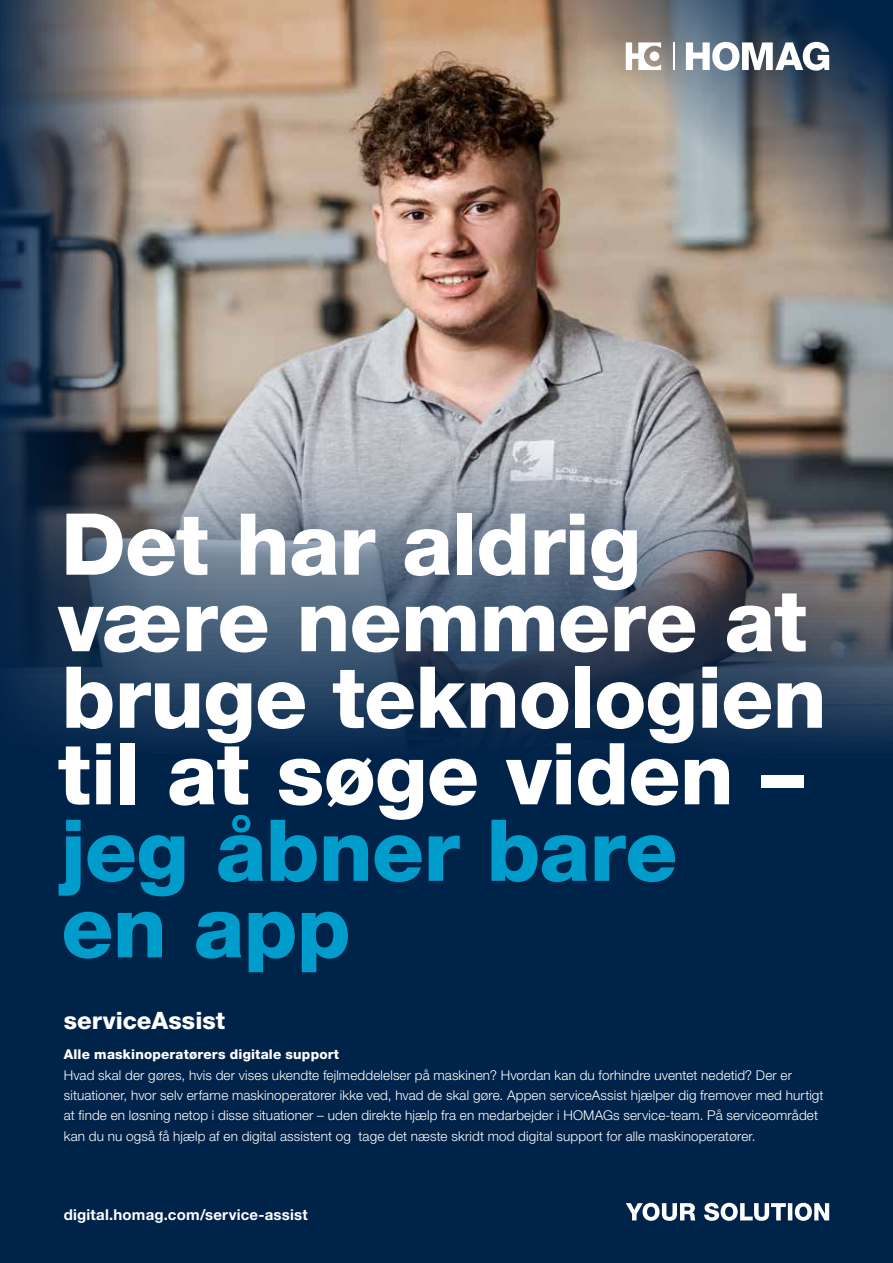
<style>
.page{position:relative;width:893px;height:1263px;background:#00234a}
.page>*{position:absolute;margin:0;border:0;box-sizing:border-box;transform-origin:0 0}
.t1{font:800 85.5px/76.5px "Helvetica Neue LTW1 G";letter-spacing:-.01em;color:#fff}
.t2{font:800 85.5px/76.5px "Helvetica Neue LTW1 G";letter-spacing:-.01em;color:#009dcc}
.t3{font:800 24px "Helvetica Neue LTW1 G";color:#fff}
.t4{font:700 15px "Helvetica Neue LTW1 G";letter-spacing:.015em;color:#fff}
.t5{font:300 13.5px/20.4px "Helvetica Neue LTW1 G";letter-spacing:.01em;color:#fff}
.t6{font:800 13.5px "Helvetica Neue LTW1 G";letter-spacing:.015em;color:#fff}
</style>
<div class="page">
<img style="left:0;top:0;width:893px;height:423px">
<svg style="left:0;top:423px;width:893px;height:319px;background:#516072"></svg>
<img style="left:353px;top:0;width:540px;height:417px">
<svg style="left:626px;top:1203px;width:203px;height:18px"></svg>
<svg style="left:686px;top:42px;width:143px;height:29px;background:#afb7bf"></svg>
<svg style="left:626px;top:42px;width:35px;height:28px"></svg>
<hr style="left:672px;top:42px;width:2px;height:28px;background:#fff">
<h1 class="t1" style="left:58px;top:506px;width:770px">Det har aldrig være nemmere at bruge teknologien til at søge viden –</h1>
<h1 class="t2" style="left:61px;top:812px;width:618px">jeg åbner bare en app</h1>
<h2 class="t3" style="left:64px;top:1006px;width:163px">serviceAssist</h2>
<p class="t6" style="left:64px;top:1046px;width:277px">Alle maskinoperatørers digitale support</p>
<p class="t5" style="left:64px;top:1064px;width:761px">Hvad skal der gøres, hvis der vises ukendte fejlmeddelelser på maskinen? Hvordan kan du forhindre uventet nedetid? Der er situationer, hvor selv erfarne maskinoperatører ikke ved, hvad de skal gøre. Appen serviceAssist hjælper dig fremover med hurtigt at finde en løsning netop i disse situationer – uden direkte hjælp fra en medarbejder i HOMAGs service-team. På serviceområdet kan du nu også få hjælp af en digital assistent og tage det næste skridt mod digital support for alle maskinoperatører.</p>
<p class="t4" style="left:64px;top:1206px;width:245px">digital.homag.com/service-assist</p>
</div>
